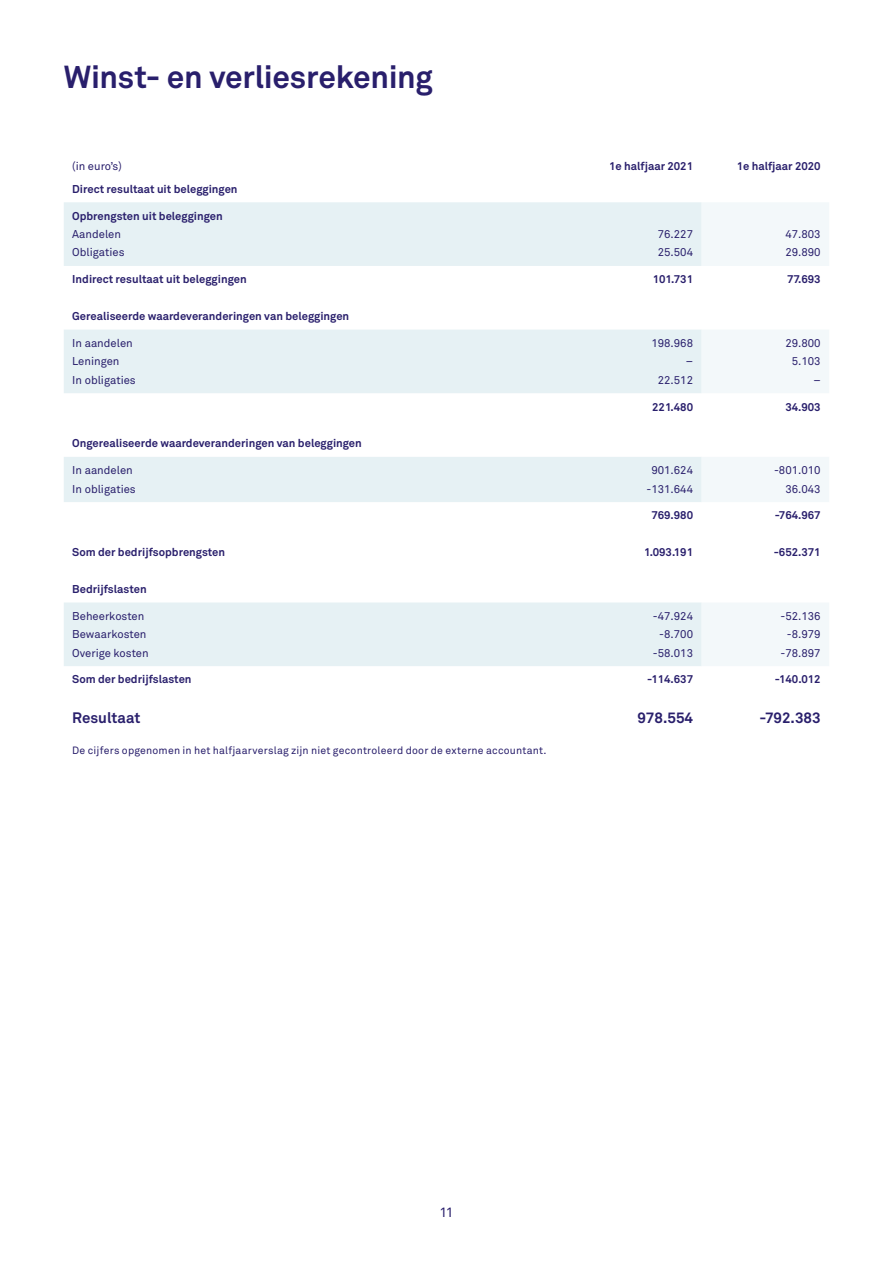
<style>
.page{position:relative;width:893px;height:1263px;background:#fff}
.page>*{position:absolute;margin:0;border:0;box-sizing:border-box;transform-origin:0 0}
.t1{font:700 31.5px "Akkurat Pro";letter-spacing:-.005em;color:#291f6c}
.t2{font:700 15px "Akkurat Pro";color:#291f6c}
.t3{font:13.5px "Akkurat Pro";color:#291f6c}
.t4{font:700 11.25px "Akkurat Pro";color:#291f6c}
.t5{font:11.25px "Akkurat Pro";color:#291f6c}
.t6{font:10.5px "Akkurat Pro";letter-spacing:.02em;color:#291f6c}
</style>
<div class="page">
<svg style="left:64px;top:202px;width:638px;height:464px;fill:#e6f1f4"></svg>
<svg style="left:702px;top:203px;width:127px;height:463px;fill:#f3f8fa"></svg>
<h1 class="t1" style="left:64px;top:58px;width:371px">Winst- en verliesrekening</h1>
<p class="t5" style="left:72px;top:160px;width:51px">(in euro’s)</p>
<p class="t4" style="left:609px;top:159px;width:86px">1e halfjaar 2021</p>
<p class="t4" style="left:737px;top:159px;width:86px">1e halfjaar 2020</p>
<p class="t4" style="left:72px;top:182px;width:167px">Direct resultaat uit beleggingen</p>
<p class="t4" style="left:72px;top:209px;width:152px">Opbrengsten uit beleggingen</p>
<p class="t5" style="left:72px;top:227px;width:50px">Aandelen</p>
<p class="t5" style="left:658px;top:227px;width:37px">76.227</p>
<p class="t5" style="left:785px;top:227px;width:37px">47.803</p>
<p class="t5" style="left:72px;top:246px;width:54px">Obligaties</p>
<p class="t5" style="left:658px;top:246px;width:37px">25.504</p>
<p class="t5" style="left:785px;top:246px;width:37px">29.890</p>
<p class="t4" style="left:72px;top:272px;width:176px">Indirect resultaat uit beleggingen</p>
<p class="t4" style="left:653px;top:272px;width:42px">101.731</p>
<p class="t4" style="left:787px;top:272px;width:35px">77.693</p>
<p class="t4" style="left:72px;top:309px;width:278px">Gerealiseerde waardeveranderingen van beleggingen</p>
<p class="t5" style="left:72px;top:336px;width:62px">In aandelen</p>
<p class="t5" style="left:651px;top:336px;width:43px">198.968</p>
<p class="t5" style="left:785px;top:336px;width:37px">29.800</p>
<p class="t5" style="left:72px;top:355px;width:49px">Leningen</p>
<p class="t5" style="left:686px;top:355px;width:9px">–</p>
<p class="t5" style="left:792px;top:355px;width:30px">5.103</p>
<p class="t5" style="left:72px;top:373px;width:65px">In obligaties</p>
<p class="t5" style="left:658px;top:373px;width:37px">22.512</p>
<p class="t5" style="left:813px;top:373px;width:9px">–</p>
<p class="t4" style="left:652px;top:400px;width:42px">221.480</p>
<p class="t4" style="left:785px;top:400px;width:37px">34.903</p>
<p class="t4" style="left:72px;top:436px;width:291px">Ongerealiseerde waardeveranderingen van beleggingen</p>
<p class="t5" style="left:72px;top:464px;width:62px">In aandelen</p>
<p class="t5" style="left:651px;top:464px;width:43px">901.624</p>
<p class="t5" style="left:774px;top:464px;width:48px">-801.010</p>
<p class="t5" style="left:72px;top:482px;width:65px">In obligaties</p>
<p class="t5" style="left:646px;top:482px;width:48px">-131.644</p>
<p class="t5" style="left:785px;top:482px;width:37px">36.043</p>
<p class="t4" style="left:651px;top:508px;width:43px">769.980</p>
<p class="t4" style="left:775px;top:508px;width:47px">-764.967</p>
<p class="t4" style="left:72px;top:545px;width:154px">Som der bedrijfsopbrengsten</p>
<p class="t4" style="left:644px;top:545px;width:51px">1.093.191</p>
<p class="t4" style="left:774px;top:545px;width:48px">-652.371</p>
<p class="t4" style="left:72px;top:582px;width:76px">Bedrijfslasten</p>
<p class="t5" style="left:72px;top:609px;width:74px">Beheerkosten</p>
<p class="t5" style="left:653px;top:609px;width:42px">-47.924</p>
<p class="t5" style="left:780px;top:609px;width:42px">-52.136</p>
<p class="t5" style="left:72px;top:628px;width:76px">Bewaarkosten</p>
<p class="t5" style="left:659px;top:628px;width:35px">-8.700</p>
<p class="t5" style="left:787px;top:628px;width:35px">-8.979</p>
<p class="t5" style="left:72px;top:646px;width:78px">Overige kosten</p>
<p class="t5" style="left:653px;top:646px;width:42px">-58.013</p>
<p class="t5" style="left:780px;top:646px;width:42px">-78.897</p>
<p class="t4" style="left:72px;top:672px;width:121px">Som der bedrijfslasten</p>
<p class="t4" style="left:647px;top:672px;width:47px">-114.637</p>
<p class="t4" style="left:775px;top:672px;width:47px">-140.012</p>
<h2 class="t2" style="left:72px;top:708px;width:70px">Resultaat</h2>
<h2 class="t2" style="left:637px;top:708px;width:57px">978.554</h2>
<h2 class="t2" style="left:760px;top:708px;width:63px">-792.383</h2>
<p class="t6" style="left:72px;top:744px;width:476px">De cijfers opgenomen in het halfjaarverslag zijn niet gecontroleerd door de externe accountant.</p>
<p class="t3" style="left:439px;top:1205px;width:16px">11</p>
</div>
